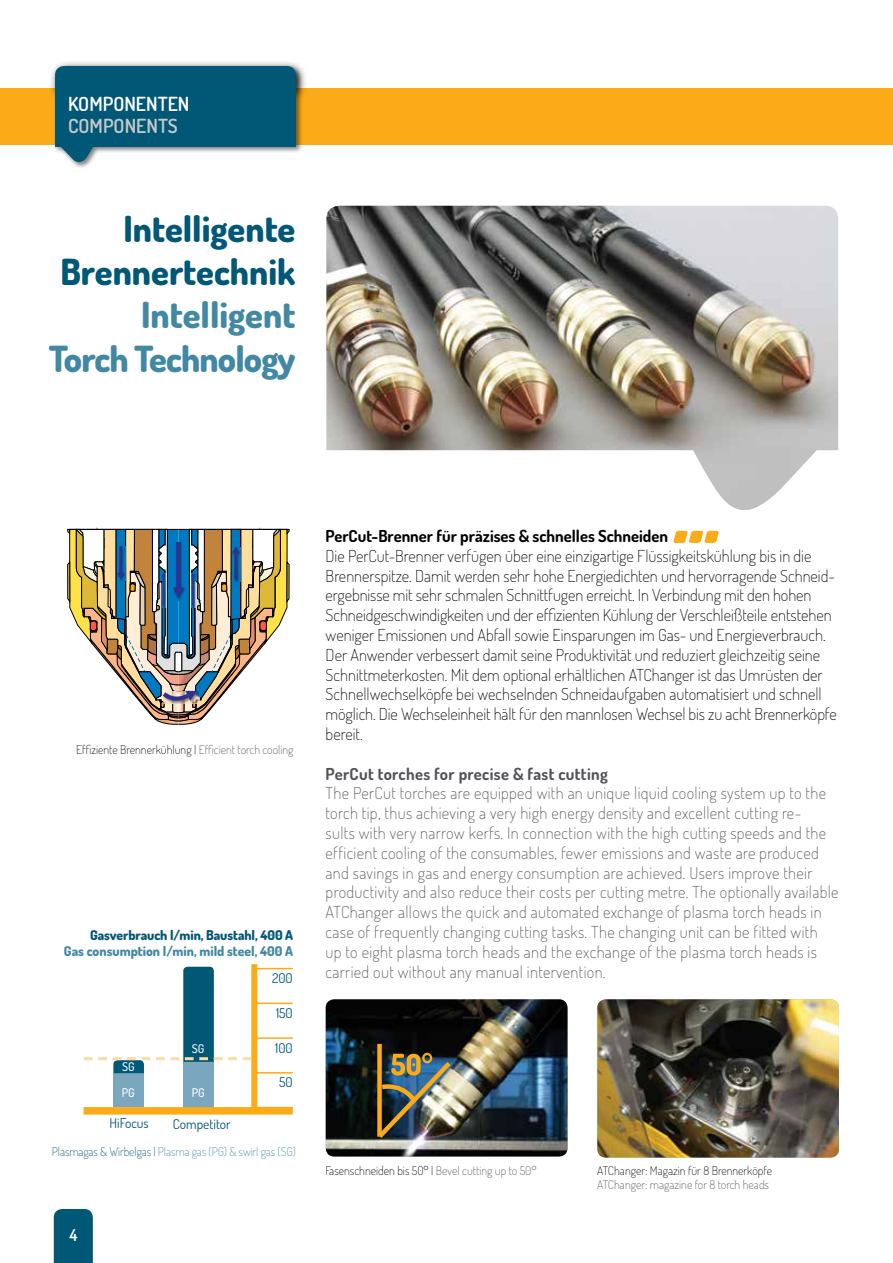
<style>
.page{position:relative;width:893px;height:1263px;background:#fff}
.page>*{position:absolute;margin:0;border:0;box-sizing:border-box;transform-origin:0 0}
.t1{font:800 36px/43.2px "Dosis";color:#005776;text-align:right}
.t2{font:800 36px/43.2px "Dosis";letter-spacing:-.025em;color:#4288a3;text-align:right}
.t3{font:600 19.5px "Dosis";color:#fff}
.t4{font:600 19.5px "Dosis";color:#c7c9c8}
.t5{font:200 16.5px/19.8px "Dosis";color:#000}
.t6{font:200 16.5px/19.8px "Dosis";letter-spacing:.02em;color:#515358}
.t7{font:700 16.5px "Dosis";color:#000}
.t8{font:700 16.5px "Dosis";letter-spacing:.02em;color:#515358}
.t9{font:600 16.5px "Dosis";color:#fff}
.t10{font:800 13.5px "Dosis";color:#4288a3}
.t11{font:800 13.5px "Dosis";letter-spacing:-.005em;color:#005776}
.t12{font:13.5px "Dosis";color:#005776}
.t13{font:200 12px "Dosis";color:#000}
.t14{font:200 12px "Dosis";letter-spacing:-.01em;color:#4288a3}
.t15{font:200 12px "Dosis";color:#515358}
.t16{font:500 12px/26.4px "Dosis";color:#fff}
.s1{color:#515358}
.s2{color:#005776}
</style>
<div class="page">
<img style="left:326px;top:206px;width:512px;height:305px">
<div style="left:54px;top:1209px;width:39px;height:54px;background:#005776"></div>
<div style="left:0;top:88px;width:893px;height:56px;background:#fbab18"></div>
<svg style="left:673px;top:531px;width:46px;height:12px"></svg>
<div style="left:53px;top:64px;width:250px;height:106px;background:#000;opacity:.5"></div>
<div style="left:49px;top:60px;width:259px;height:42px;background:#000;opacity:.75"></div>
<div style="left:55px;top:66px;width:241px;height:17px;background:#005776"></div>
<div style="left:55px;top:83px;width:241px;height:63px;background:#005776"></div>
<svg style="left:55px;top:146px;width:44px;height:18px"></svg>
<svg style="left:67px;top:529px;width:222px;height:196px"></svg>
<img style="left:597px;top:999px;width:242px;height:158px">
<img style="left:326px;top:999px;width:241px;height:157px">
<div style="left:377px;top:1044px;width:5px;height:93px;background:#fbab18"></div>
<img style="left:373px;top:1053px;width:82px;height:90px">
<hr style="left:255px;top:1072px;width:38px;height:1px;background:#fbab18">
<hr style="left:255px;top:1037px;width:38px;height:2px;background:#fbab18">
<hr style="left:255px;top:1002px;width:38px;height:2px;background:#fbab18">
<hr style="left:255px;top:968px;width:38px;height:1px;background:#fbab18">
<div style="left:113px;top:1073px;width:31px;height:34px;background:#7aa7bd"></div>
<div style="left:183px;top:1062px;width:31px;height:45px;background:#7aa7bd"></div>
<div style="left:84px;top:1107px;width:209px;height:7px;background:#fbab18"></div>
<div style="left:251px;top:964px;width:6px;height:149px;background:#fbab18"></div>
<svg style="left:84px;top:967px;width:167px;height:106px"></svg>
<p class="t3" style="left:68px;top:92px;width:123px">KOMPONENTEN</p>
<p class="t4" style="left:68px;top:114px;width:111px">COMPONENTS</p>
<h1 class="t1" style="left:60px;top:206px;width:237px">Intelligente<br>Brennertechnik</h1>
<h1 class="t2" style="left:49px;top:293px;width:248px">Intelligent<br>Torch Technology</h1>
<p class="t13" style="left:76px;top:742px;width:219px">Effiziente Brennerkühlung | <span class="s1">Efficient torch cooling</span></p>
<p class="t11" style="left:90px;top:926px;width:205px">Gasverbrauch l/min, Baustahl, 400 A</p>
<p class="t10" style="left:64px;top:942px;width:231px">Gas consumption l/min, mild steel, 400 A</p>
<p class="t12" style="left:272px;top:969px;width:22px">200</p>
<p class="t16" style="left:192px;top:1035px;width:14px">SG</p>
<p class="t12" style="left:276px;top:1004px;width:18px">150</p>
<p class="t12" style="left:275px;top:1039px;width:19px">100</p>
<p class="t16" style="left:122px;top:1053px;width:14px">SG<br>PG</p>
<p class="t12" style="left:279px;top:1074px;width:15px">50</p>
<p class="t16" style="left:192px;top:1079px;width:14px">PG</p>
<p class="t12" style="left:173px;top:1115px;width:59px">Competitor</p>
<p class="t12" style="left:109px;top:1115px;width:41px">HiFocus</p>
<p class="t14" style="left:52px;top:1144px;width:245px"><span class="s2">Plasmagas &amp; Wirbelgas |</span> Plasma gas (PG) &amp; swirl gas (SG)</p>
<p class="t9" style="left:69px;top:1224px;width:9px">4</p>
<p class="t7" style="left:326px;top:525px;width:344px">PerCut-Brenner für präzises &amp; schnelles Schneiden</p>
<p class="t5" style="left:326px;top:545px;width:513px">Die PerCut-Brenner verfügen über eine einzigartige Flüssigkeitskühlung bis in die Brennerspitze. Damit werden sehr hohe Energiedichten und hervorragende Schneid&shy;ergebnisse mit sehr schmalen Schnittfugen erreicht. In Verbindung mit den hohen Schneidgeschwindigkeiten und der effizienten Kühlung der Verschleißteile entstehen weniger Emissionen und Abfall sowie Einsparungen im Gas- und Energieverbrauch.<br>Der Anwender verbessert damit seine Produktivität und reduziert gleichzeitig seine Schnittmeterkosten. Mit dem optional erhältlichen ATChanger ist das Umrüsten der Schnellwechselköpfe bei wechselnden Schneidaufgaben automatisiert und schnell möglich. Die Wechseleinheit hält für den mannlosen Wechsel bis zu acht Brennerköpfe bereit.</p>
<p class="t8" style="left:326px;top:763px;width:284px">PerCut torches for precise &amp; fast cutting</p>
<p class="t6" style="left:326px;top:783px;width:514px">The PerCut torches are equipped with an unique liquid cooling system up to the torch tip, thus achieving a very high energy density and excellent cutting re-<br>sults with very narrow kerfs. In connection with the high cutting speeds and the efficient cooling of the consumables, fewer emissions and waste are produced and savings in gas and energy consumption are achieved. Users improve their productivity and also reduce their costs per cutting metre. The optionally available ATChanger allows the quick and automated exchange of plasma torch heads in case of frequently changing cutting tasks. The changing unit can be fitted with<br>up to eight plasma torch heads and the exchange of the plasma torch heads is carried out without any manual intervention.</p>
<p class="t13" style="left:326px;top:1162px;width:212px">Fasenschneiden bis 50° | <span class="s1">Bevel cutting up to 50°</span></p>
<p class="t13" style="left:597px;top:1162px;width:176px">ATChanger: Magazin für 8 Brennerköpfe</p>
<p class="t15" style="left:597px;top:1176px;width:173px">ATChanger: magazine for 8 torch heads</p>
</div>
